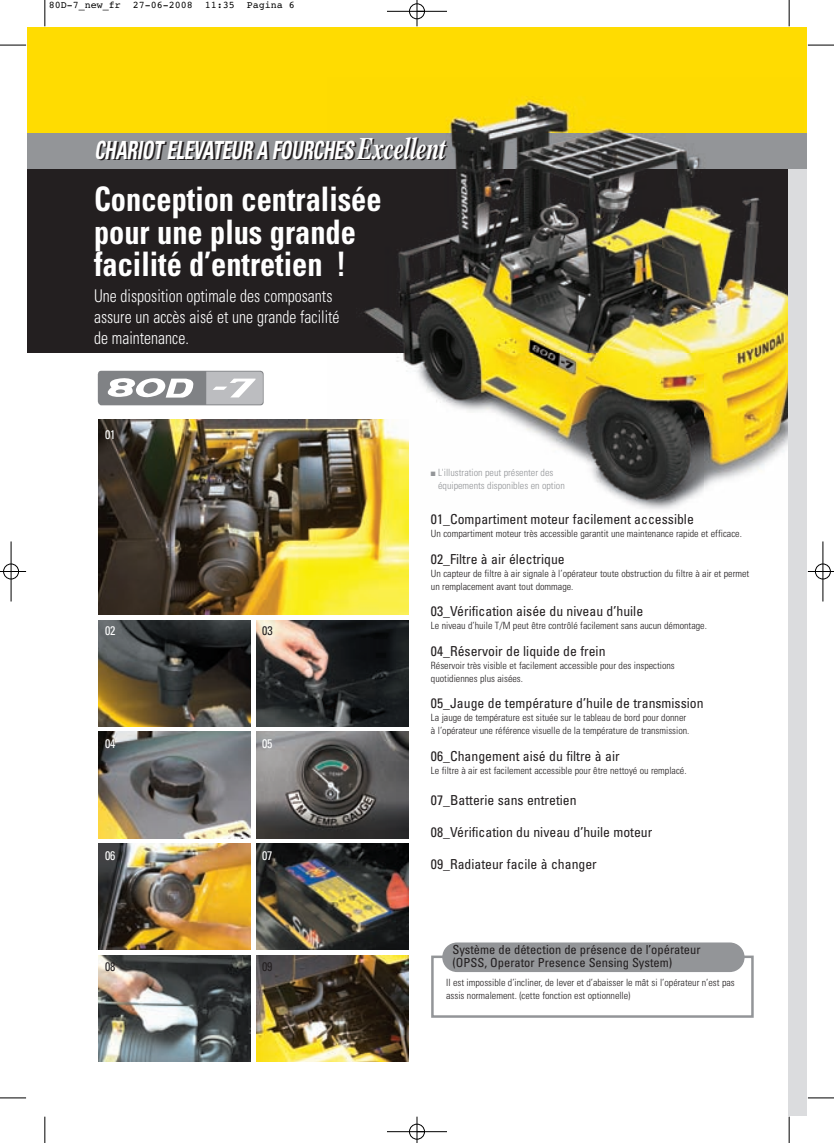
<style>
.page{position:relative;width:834px;height:1143px;background:#fff}
.page>*{position:absolute;margin:0;border:0;box-sizing:border-box;transform-origin:0 0}
.t1{font:700 condensed 33.75px/32.5px "Univers LT Std";color:#fff;scale:.9 1}
.t2{font:italic 700 condensed 25px "Univers LT Std";letter-spacing:-.015em;color:#231f20;scale:.75 1}
.t3{font:300 condensed 17.5px/21px "Univers LT Std";color:#fff;scale:.9 1}
.t4{font:condensed 13.75px "Univers LT Std";color:#231f20}
.t5{font:condensed 12.5px/13.1px "Univers LT Std";color:#231f20}
.t6{font:condensed 12.5px "Univers LT Std";color:#fff;scale:.95 1}
.t7{font:condensed 12.5px "Univers LT Std";color:#231f20;scale:.95 1}
.t8{font:300 condensed 10px/13.1px "Univers LT Std";color:#231f20}
.t9{font:300 condensed 10px/13.1px "Univers LT Std";color:#939598}
.t10{font:10px "Courier";color:#000}
.s1{font-family:"Times LT Std";font-stretch:normal;font-size:31.25px}
</style>
<div class="page">
<div style="left:27px;top:169px;width:762px;height:946px;background:#231f20"></div>
<div style="left:27px;top:354px;width:762px;height:761px;background:#fff"></div>
<div style="left:27px;top:27px;width:780px;height:107px;background:#ffdc01"></div>
<div style="left:27px;top:134px;width:780px;height:35px;background:#939598"></div>
<img style="left:327px;top:96px;width:476px;height:423px">
<div style="left:789px;top:169px;width:18px;height:946px;background:#dbdcde"></div>
<img style="left:98px;top:420px;width:310px;height:195px">
<img style="left:98px;top:620px;width:153px;height:106px">
<img style="left:256px;top:620px;width:152px;height:106px">
<img style="left:98px;top:732px;width:153px;height:106px">
<img style="left:256px;top:732px;width:152px;height:106px">
<img style="left:98px;top:843px;width:153px;height:106px">
<img style="left:256px;top:843px;width:152px;height:106px">
<img style="left:98px;top:955px;width:153px;height:106px">
<img style="left:256px;top:955px;width:152px;height:106px">
<div style="left:431px;top:955px;width:322px;height:62px;border:2px solid #939598"></div>
<div style="left:442px;top:942px;width:302px;height:30px;background:#939598;border-radius:15px"></div>
<svg style="left:98px;top:371px;width:166px;height:34px"></svg>
<svg style="left:45px;top:0;width:1px;height:26px"></svg>
<svg style="left:0;top:45px;width:26px;height:1px"></svg>
<svg style="left:789px;top:0;width:1px;height:26px"></svg>
<svg style="left:808px;top:45px;width:26px;height:1px"></svg>
<svg style="left:45px;top:1116px;width:1px;height:26px"></svg>
<svg style="left:0;top:1097px;width:26px;height:1px"></svg>
<svg style="left:789px;top:1116px;width:1px;height:26px"></svg>
<svg style="left:808px;top:1097px;width:26px;height:1px"></svg>
<div style="left:409px;top:1123px;width:16px;height:16px;border:1px solid #fff;border-radius:50%"></div>
<div style="left:3px;top:563px;width:16px;height:16px;border:1px solid #fff;border-radius:50%"></div>
<div style="left:815px;top:563px;width:15px;height:16px;border:1px solid #fff;border-radius:50%"></div>
<hr style="left:387px;top:11px;width:60px;height:1px;background:#000">
<hr style="left:387px;top:1131px;width:60px;height:1px;background:#000">
<hr style="left:11px;top:541px;width:1px;height:60px;background:#000">
<hr style="left:822px;top:541px;width:1px;height:60px;background:#000">
<svg style="left:417px;top:0;width:1px;height:26px"></svg>
<svg style="left:417px;top:1116px;width:1px;height:26px"></svg>
<svg style="left:0;top:571px;width:26px;height:1px"></svg>
<svg style="left:808px;top:571px;width:26px;height:1px"></svg>
<div style="left:409px;top:4px;width:16px;height:15px;border:1px solid #000;border-radius:50%"></div>
<div style="left:409px;top:1124px;width:16px;height:15px;border:1px solid #000;border-radius:50%"></div>
<div style="left:3px;top:564px;width:16px;height:15px;border:1px solid #000;border-radius:50%"></div>
<div style="left:815px;top:564px;width:15px;height:15px;border:1px solid #000;border-radius:50%"></div>
<p class="t10" style="left:49px;top:1px;width:248px">80D-7_new_fr 27-06-2008 11:35 Pagina 6</p>
<h2 class="t2" style="left:96px;top:141px;width:470px">CHARIOT ELEVATEUR A FOURCHES <span class="s1">Excellent</span></h2>
<h1 class="t1" style="left:94px;top:185px;width:321px">Conception centralisée pour une plus grande facilité d’entretien !</h1>
<h3 class="t3" style="left:94px;top:286px;width:274px">Une disposition optimale des composants assure un accès aisé et une grande facilité de maintenance.</h3>
<p class="t6" style="left:105px;top:429px;width:12px">01</p>
<p class="t6" style="left:105px;top:625px;width:12px">02</p>
<p class="t7" style="left:262px;top:625px;width:12px">03</p>
<p class="t6" style="left:105px;top:738px;width:12px">40</p>
<p class="t6" style="left:262px;top:738px;width:12px">50</p>
<p class="t6" style="left:105px;top:850px;width:12px">60</p>
<p class="t6" style="left:262px;top:850px;width:12px">70</p>
<p class="t7" style="left:105px;top:961px;width:12px">80</p>
<p class="t7" style="left:262px;top:961px;width:12px">90</p>
<p class="t9" style="left:438px;top:466px;width:128px;text-indent:-7px">■ L'illustration peut présenter des équipements disponibles en option</p>
<h3 class="t4" style="left:431px;top:513px;width:264px">01_Compartiment moteur facilement accessible</h3>
<p class="t8" style="left:431px;top:528px;width:312px">Un compartiment moteur très accessible garantit une maintenance rapide et efficace.</p>
<h3 class="t4" style="left:431px;top:553px;width:135px">02_Filtre à air électrique</h3>
<p class="t8" style="left:431px;top:567px;width:320px">Un capteur de filtre à air signale à l’opérateur toute obstruction du filtre à air et permet un remplacement avant tout dommage.</p>
<h3 class="t4" style="left:431px;top:605px;width:214px">03_Vérification aisée du niveau d’huile</h3>
<p class="t8" style="left:431px;top:620px;width:277px">Le niveau d’huile T/M peut être contrôlé facilement sans aucun démontage.</p>
<h3 class="t4" style="left:431px;top:645px;width:176px">04_Réservoir de liquide de frein</h3>
<p class="t8" style="left:431px;top:659px;width:245px">Réservoir très visible et facilement accessible pour des inspections quotidiennes plus aisées.</p>
<h3 class="t4" style="left:431px;top:697px;width:274px">05_Jauge de température d’huile de transmission</h3>
<p class="t8" style="left:431px;top:711px;width:260px">La jauge de température est située sur le tableau de bord pour donner à l’opérateur une référence visuelle de la température de transmission.</p>
<h3 class="t4" style="left:431px;top:750px;width:190px">06_Changement aisé du filtre à air</h3>
<p class="t8" style="left:431px;top:764px;width:257px">Le filtre à air est facilement accessible pour être nettoyé ou remplacé.</p>
<h3 class="t4" style="left:431px;top:794px;width:147px">07_Batterie sans entretien</h3>
<h3 class="t4" style="left:431px;top:826px;width:223px">08_Vérification du niveau d’huile moteur</h3>
<h3 class="t4" style="left:431px;top:858px;width:167px">09_Radiateur facile à changer</h3>
<p class="t5" style="left:452px;top:944px;width:250px">Système de détection de présence de l’opérateur (OPSS, Operator Presence Sensing System)</p>
<p class="t8" style="left:446px;top:976px;width:290px">Il est impossible d’incliner, de lever et d’abaisser le mât si l’opérateur n’est pas assis normalement. (cette fonction est optionnelle)</p>
</div>
